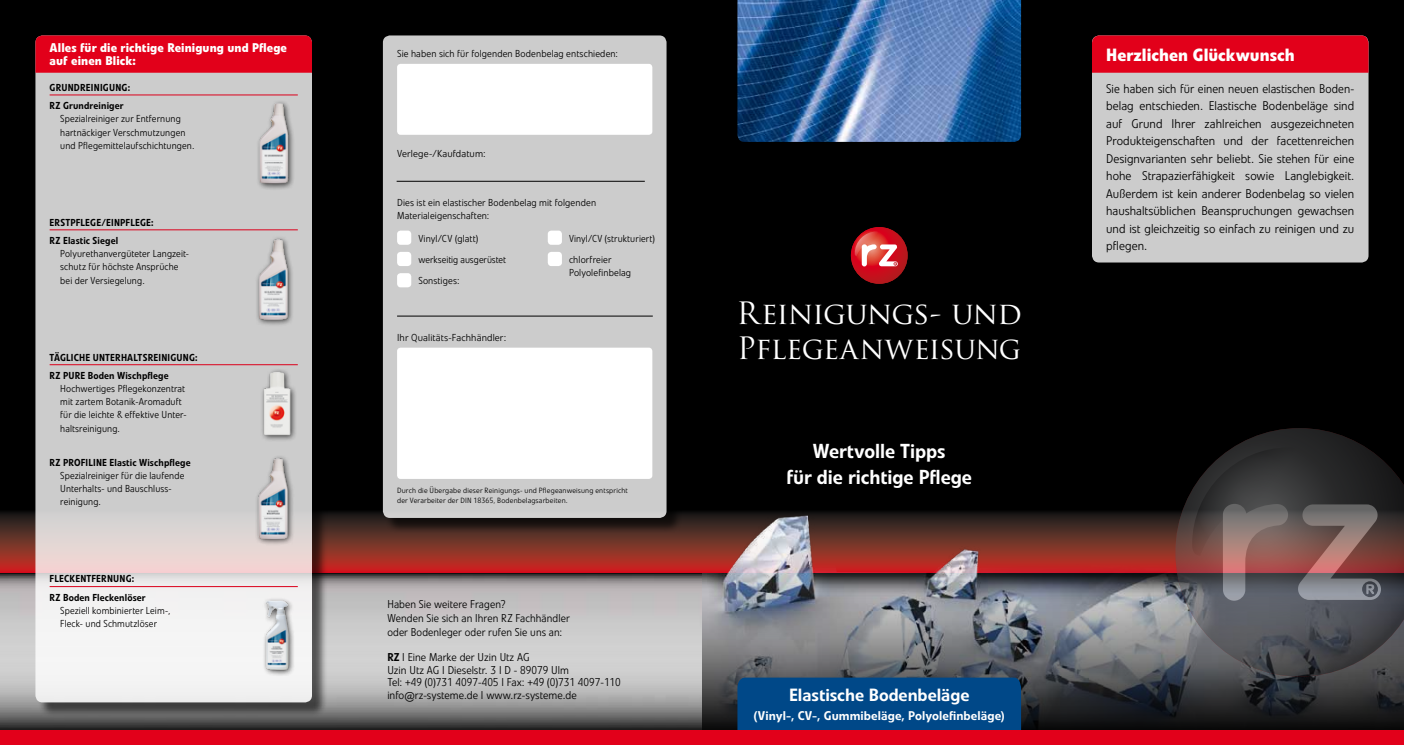
<style>
.page{position:relative;width:1404px;height:745px;background:#fff}
.page>*{position:absolute;margin:0;border:0;box-sizing:border-box;transform-origin:0 0}
.t1{font:30px/35px "Trajan Pro";letter-spacing:-.02em;color:#fff}
.t2{font:500 20px/25px "Linotype Veto";letter-spacing:-.005em;color:#fff;text-align:center}
.t3{font:500 17.5px "Linotype Veto";color:#fff;scale:1.04 1}
.t4{font:700 17.5px "Linotype Veto";color:#fff}
.t5{font:300 12.5px/17.5px "Linotype Veto";color:#000;text-align:justify}
.t6{font:700 12.5px/13.1px "Linotype Veto";letter-spacing:.005em;color:#fff}
.t7{font:500 12.5px "Linotype Veto";letter-spacing:.005em;color:#fff;scale:1.04 1}
.t8{font:300 11.25px/12.5px "Linotype Veto";color:#000}
.t9{font:300 10px/13.1px "Linotype Veto";letter-spacing:.01em;color:#000}
.t10{font:500 10px/18.5px "Linotype Veto";letter-spacing:.02em;color:#000}
.t11{font:300 7.5px/10px "Linotype Veto";letter-spacing:.02em;color:#000;scale:1.04 1}
.s1{font-weight:500}
</style>
<div class="page">
<div style="left:0;top:0;width:1403px;height:730px;background:#000"></div>
<svg style="left:0;top:508px;width:702px;height:63px;background:#812d24"></svg>
<img style="left:0;top:571px;width:702px;height:159px">
<img style="left:702px;top:512px;width:701px;height:218px">
<svg style="left:850px;top:227px;width:57px;height:56px"></svg>
<svg style="left:854px;top:231px;width:43px;height:35px;background:#dd6867"></svg>
<img style="left:737px;top:0;width:283px;height:142px">
<div style="left:37px;top:37px;width:291px;height:680px;background:#000;opacity:.75"></div>
<svg style="left:35px;top:35px;width:277px;height:667px;background:#d5d3d3"></svg>
<div style="left:35px;top:35px;width:277px;height:38px;background:#e2001a"></div>
<hr style="left:50px;top:94px;width:248px;height:1px;background:#db001b">
<hr style="left:50px;top:229px;width:248px;height:1px;background:#db001b">
<hr style="left:50px;top:364px;width:248px;height:1px;background:#db001b">
<hr style="left:50px;top:586px;width:248px;height:1px;background:#db001b">
<div style="left:737px;top:677px;width:283px;height:53px;background:#004888"></div>
<img style="left:239px;top:95px;width:58px;height:95px">
<div style="left:255px;top:235px;width:40px;height:91px;background:#c2c2c2"></div>
<img style="left:249px;top:236px;width:52px;height:88px">
<img style="left:249px;top:356px;width:51px;height:94px">
<div style="left:255px;top:454px;width:40px;height:91px;background:#000;opacity:.75"></div>
<img style="left:258px;top:457px;width:39px;height:86px">
<img style="left:255px;top:591px;width:43px;height:91px">
<div style="left:0;top:730px;width:1403px;height:14px;background:#e2001a"></div>
<div style="left:1091px;top:35px;width:277px;height:227px;background:#ccc;border-radius:7px"></div>
<div style="left:1091px;top:35px;width:277px;height:38px;background:#e2001a"></div>
<div style="left:385px;top:37px;width:297px;height:496px;background:#000;opacity:.75"></div>
<div style="left:383px;top:35px;width:283px;height:482px;background:#ccc;border-radius:7px"></div>
<div style="left:397px;top:64px;width:255px;height:71px;background:#fff;border-radius:4px"></div>
<hr style="left:397px;top:315px;width:255px;height:1px;background:#000">
<div style="left:397px;top:347px;width:255px;height:131px;background:#fff;border-radius:4px"></div>
<hr style="left:396px;top:181px;width:248px;height:1px;background:#000">
<div style="left:397px;top:230px;width:14px;height:14px;background:#fff;border-radius:4px"></div>
<div style="left:547px;top:230px;width:15px;height:14px;background:#fff;border-radius:4px"></div>
<div style="left:397px;top:252px;width:14px;height:14px;background:#fff;border-radius:4px"></div>
<div style="left:397px;top:273px;width:14px;height:14px;background:#fff;border-radius:4px"></div>
<div style="left:547px;top:252px;width:15px;height:14px;background:#fff;border-radius:4px"></div>
<svg style="left:1175px;top:428px;width:228px;height:248px"></svg>
<svg style="left:1191px;top:447px;width:189px;height:153px;background:#5d4d4d"></svg>
<p class="t6" style="left:50px;top:41px;width:239px">Alles für die richtige Reinigung und Pflege auf einen Blick:</p>
<p class="t10" style="left:50px;top:78px;width:82px">Grundreinigung:<br>RZ Grundreiniger</p>
<p class="t9" style="left:60px;top:112px;width:136px">Spezialreiniger zur Entfernung hartnäckiger Verschmutzungen und Pflegemittelaufschichtungen.</p>
<p class="t10" style="left:50px;top:213px;width:105px">Erstpflege/Einpflege:<br>RZ Elastic Siegel</p>
<p class="t9" style="left:60px;top:247px;width:130px">Polyurethanvergüteter Langzeit&shy;schutz für höchste Ansprüche bei der Versiegelung.</p>
<p class="t10" style="left:50px;top:348px;width:149px">TÄGLICHE Unterhaltsreinigung:<br>RZ PURE Boden Wischpflege</p>
<p class="t9" style="left:60px;top:382px;width:128px">Hochwertiges Pflegekonzentrat mit zartem Botanik-Aromaduft für die leichte &amp; effektive Unter&shy;haltsreinigung.</p>
<p class="t10" style="left:50px;top:453px;width:143px">RZ PROFILINE Elastic Wischpflege</p>
<p class="t9" style="left:60px;top:469px;width:125px">Spezialreiniger für die laufende<br>Unterhalts- und Bauschluss&shy;reinigung.</p>
<p class="t10" style="left:50px;top:569px;width:65px">FleckenTFE RNUN</p>
<p class="t10" style="left:50px;top:569px;width:98px;text-indent:76px">G:<br>RZ Boden Fleckenlöser</p>
<p class="t9" style="left:60px;top:603px;width:112px">Speziell kombinierter Leim-,<br>Fleck- und Schmutzlöser</p>
<p class="t9" style="left:397px;top:47px;width:222px">Sie haben sich für folgenden Bodenbelag entschieden:</p>
<p class="t9" style="left:397px;top:146px;width:90px">Verlege-/Kaufdatum:</p>
<p class="t9" style="left:397px;top:196px;width:200px">Dies ist ein elastischer Bodenbelag mit folgenden<br>Materialeigenschaften:</p>
<p class="t9" style="left:418px;top:231px;width:61px">Vinyl/CV (glatt)</p>
<p class="t9" style="left:569px;top:231px;width:87px">Vinyl/CV (strukturiert)</p>
<p class="t9" style="left:418px;top:249px;width:89px;line-height:21.2px">werkseitig ausgerüstet<br>Sonstiges:</p>
<p class="t9" style="left:569px;top:253px;width:64px">chlorfreier<br>Polyolefinbelag</p>
<p class="t9" style="left:397px;top:331px;width:111px">Ihr Qualitäts-Fachhändler:</p>
<p class="t11" style="left:397px;top:485px;width:223px">Durch die Übergabe dieser Reinigungs- und Pflegeanweisung entspricht der Verarbeiter der DIN 18365, Bodenbelagsarbeiten.</p>
<p class="t8" style="left:387px;top:597px;width:184px;line-height:13.8px">Haben Sie weitere Fragen?<br>Wenden Sie sich an Ihren RZ Fachhändler oder Bodenleger oder rufen Sie uns an:</p>
<p class="t8" style="left:387px;top:650px;width:235px"><span class="s1">RZ</span> I Eine Marke der Uzin Utz AG<br>Uzin Utz AG I Dieselstr. 3 I D - 89079 Ulm<br>Tel: +49 (0)731 4097-405 I Fax: +49 (0)731 4097-110 info@rz-systeme.de I www.rz-systeme.de</p>
<h1 class="t1" style="left:736px;top:295px;width:287px">Reinigungs- und<br>Pflegeanweisung</h1>
<h2 class="t2" style="left:786px;top:439px;width:187px">Wertvolle Tipps<br>für die richtige Pflege</h2>
<h3 class="t3" style="left:789px;top:684px;width:175px">Elastische Bodenbeläge</h3>
<p class="t7" style="left:753px;top:707px;width:242px">(Vinyl-, CV-, Gummibeläge, Polyolefinbeläge)</p>
<h3 class="t4" style="left:1106px;top:44px;width:190px">Herzlichen Glückwunsch</h3>
<p class="t5" style="left:1106px;top:80px;width:250px">Sie haben sich für einen neuen elastischen Boden&shy;belag entschieden. Elastische Bodenbeläge sind auf Grund Ihrer zahlreichen ausgezeichneten Produkteigenschaften und der facettenreichen Designvarianten sehr beliebt. Sie stehen für eine hohe Strapazierfähigkeit sowie Langlebigkeit.<br>Außerdem ist kein anderer Bodenbelag so vielen haushaltsüblichen Beanspruchungen gewachsen und ist gleichzeitig so einfach zu reinigen und zu pflegen.</p>
</div>
